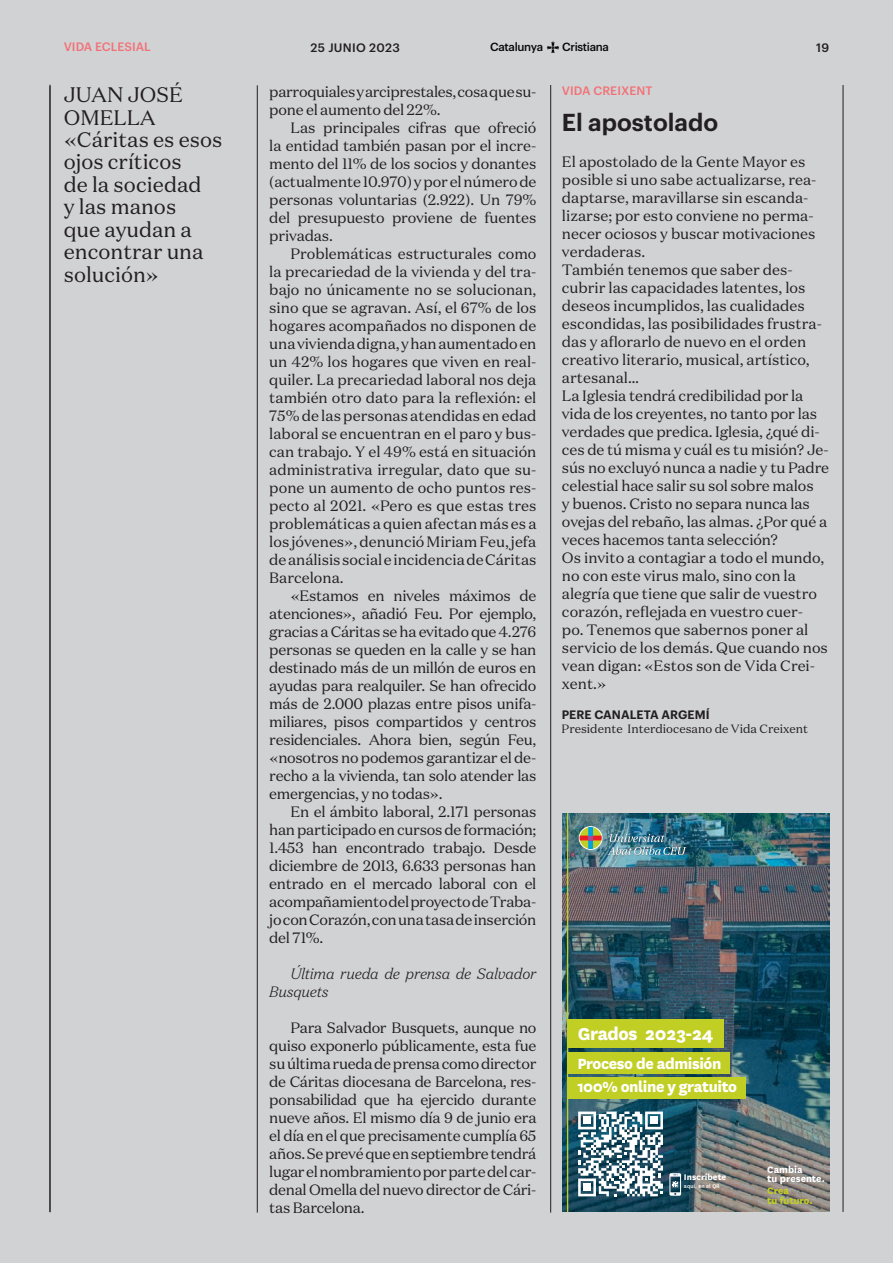
<style>
.page{position:relative;width:893px;height:1263px;background:#d1d2d4}
.page>*{position:absolute;margin:0;border:0;box-sizing:border-box;transform-origin:0 0}
.t1{font:600 24px "Graphik";color:#231f20}
.t2{font:21px/22.5px "Domaine Text";color:#231f20}
.t3{font:800 20.1px "National";letter-spacing:-.025em;color:#fff}
.t4{font:800 17.25px/22.4px "National";letter-spacing:-.025em;color:#fff}
.t5{font:15px/18px "Domaine Text";color:#231f20;text-align:justify}
.t6{font:15px/18px "Domaine Text";letter-spacing:-.02em;color:#231f20}
.t7{font:italic 300 15px/18px "Domaine Text";letter-spacing:-.02em;color:#231f20}
.t8{font:12px "Domaine Text";color:#231f20}
.t9{font:500 12px "Graphik";color:#f27278}
.t10{font:600 12px "Graphik";letter-spacing:.005em;color:#231f20}
.t11{font:500 12px "Graphik";letter-spacing:.025em;color:#231f20}
.t12{font:500 11.55px "Graphik";letter-spacing:-.03em;color:#07090c}
.t13{font:800 10.95px/9.6px "National";color:#fff}
.t14{font:800 10.95px/9.6px "National";color:#c1ce23}
.t15{font:800 9.6px "National";color:#fff}
.t16{font:500 6.3px "National";color:#fff}
</style>
<div class="page">
<hr style="left:843px;top:85px;width:1px;height:1127px;background:#231f20">
<svg style="left:547px;top:42px;width:12px;height:11px"></svg>
<img style="left:562px;top:813px;width:267px;height:398px">
<div style="left:567px;top:1052px;width:163px;height:22px;background:#c1ce23"></div>
<div style="left:567px;top:1077px;width:179px;height:22px;background:#c1ce23"></div>
<div style="left:568px;top:1020px;width:156px;height:28px;background:#c1ce23"></div>
<hr style="left:567px;top:813px;width:1px;height:398px;background:#c1ce23">
<svg style="left:669px;top:1173px;width:12px;height:23px"></svg>
<svg style="left:579px;top:826px;width:23px;height:24px"></svg>
<svg style="left:580px;top:827px;width:22px;height:22px"></svg>
<img style="left:608px;top:834px;width:79px;height:21px">
<svg style="left:578px;top:1111px;width:85px;height:85px;background:#89a3ae"></svg>
<hr style="left:257px;top:85px;width:1px;height:1127px;background:#231f20">
<hr style="left:550px;top:85px;width:1px;height:1127px;background:#231f20">
<hr style="left:50px;top:85px;width:1px;height:1127px;background:#231f20">
<p class="t9" style="left:64px;top:38px;width:89px">VIDA ECLESIAL</p>
<p class="t11" style="left:310px;top:38px;width:91px">25 JUNIO 2023</p>
<p class="t12" style="left:490px;top:38px;width:54px">Catalunya</p>
<p class="t12" style="left:562px;top:38px;width:48px">Cristiana</p>
<p class="t11" style="left:816px;top:38px;width:15px">19</p>
<h2 class="t2" style="left:64px;top:83px;width:160px">JUAN JOSÉ<br>OMELLA «Cáritas es esos ojos críticos<br>de la sociedad<br>y las manos<br>que ayudan a encontrar una solución»</h2>
<p class="t6" style="left:269px;top:82px;width:269px">parroquiales y arciprestales, cosa que su&shy;pone el aumento del 22%.</p>
<p class="t5" style="left:269px;top:118px;width:269px;text-indent:21px">Las principales cifras que ofreció la entidad también pasan por el incre&shy;mento del 11% de los socios y donantes (actualmente 10.970) y por el número de personas voluntarias (2.922). Un 79% del presupuesto proviene de fuentes privadas.</p>
<p class="t5" style="left:269px;top:244px;width:269px;text-indent:21px">Problemáticas estructurales como la precariedad de la vivienda y del tra&shy;bajo no únicamente no se solucionan, sino que se agravan. Así, el 67% de los hogares acompañados no disponen de una vivienda digna, y han aumentado en un 42% los hogares que viven en real&shy;quiler. La precariedad laboral nos deja también otro dato para la reflexión: el 75% de las personas atendidas en edad laboral se encuentran en el paro y bus&shy;can trabajo. Y el 49% está en situación administrativa irregular, dato que su&shy;pone un aumento de ocho puntos res&shy;pecto al 2021. «Pero es que estas tres problemáticas a quien afectan más es a los jóvenes», denunció Miriam Feu, jefa de análisis social e incidencia de Cáritas Barcelona.</p>
<p class="t5" style="left:269px;top:586px;width:269px;text-indent:21px">«Estamos en niveles máximos de atenciones», añadió Feu. Por ejemplo, gracias a Cáritas se ha evitado que 4.276 personas se queden en la calle y se han destinado más de un millón de euros en ayudas para realquiler. Se han ofrecido más de 2.000 plazas entre pisos unifa&shy;miliares, pisos compartidos y centros residenciales. Ahora bien, según Feu, «nosotros no podemos garantizar el de&shy;recho a la vivienda, tan solo atender las emergencias, y no todas».</p>
<p class="t5" style="left:269px;top:802px;width:269px;text-indent:21px">En el ámbito laboral, 2.171 personas han participado en cursos de formación; 1.453 han encontrado trabajo. Desde diciembre de 2013, 6.633 personas han entrado en el mercado laboral con el acompañamiento del proyecto de Traba&shy;jo con Corazón, con una tasa de inserción del 71%.</p>
<p class="t7" style="left:269px;top:964px;width:269px;text-indent:21px">Última rueda de prensa de Salvador<br>Busquets</p>
<p class="t5" style="left:269px;top:1018px;width:269px;text-indent:21px">Para Salvador Busquets, aunque no quiso exponerlo públicamente, esta fue su última rueda de prensa como director de Cáritas diocesana de Barcelona, res&shy;ponsabilidad que ha ejercido durante nueve años. El mismo día 9 de junio era el día en el que precisamente cumplía 65 años. Se prevé que en septiembre tendrá lugar el nombramiento por parte del car&shy;denal Omella del nuevo director de Cári&shy;tas Barcelona.</p>
<p class="t9" style="left:562px;top:82px;width:92px">VIDA CREIXENT</p>
<h1 class="t1" style="left:562px;top:104px;width:158px">El apostolado</h1>
<p class="t5" style="left:562px;top:153px;width:269px;text-align:left">El apostolado de la Gente Mayor es posible si uno sabe actualizarse, rea&shy;daptarse, maravillarse sin escanda&shy;lizarse; por esto conviene no perma&shy;necer ociosos y buscar motivaciones verdaderas.<br>También tenemos que saber des&shy;cubrir las capacidades latentes, los deseos incumplidos, las cualidades escondidas, las posibilidades frustra&shy;das y aflorarlo de nuevo en el orden creativo literario, musical, artístico, artesanal…<br>La Iglesia tendrá credibilidad por la vida de los creyentes, no tanto por las verdades que predica. Iglesia, ¿qué di&shy;ces de tú misma y cuál es tu misión? Je&shy;sús no excluyó nunca a nadie y tu Padre celestial hace salir su sol sobre malos<br>y buenos. Cristo no separa nunca las ovejas del rebaño, las almas. ¿Por qué a veces hacemos tanta selección?<br>Os invito a contagiar a todo el mundo, no con este virus malo, sino con la alegría que tiene que salir de vuestro corazón, reflejada en vuestro cuer-<br>po. Tenemos que sabernos poner al servicio de los demás. Que cuando nos vean digan: «Estos son de Vida Crei&shy;xent.»</p>
<p class="t10" style="left:562px;top:706px;width:149px">PERE CANALETA ARGEMÍ</p>
<p class="t8" style="left:562px;top:721px;width:248px">Presidente Interdiocesano de Vida Creixent</p>
<h3 class="t3" style="left:578px;top:1019px;width:137px">Grados 2023-24</h3>
<p class="t4" style="left:577px;top:1051px;width:161px">Proceso de admisión<br>100% online y gratuito</p>
<p class="t15" style="left:684px;top:1170px;width:44px">Inscríbete</p>
<p class="t16" style="left:684px;top:1181px;width:37px">aquí, en el QR</p>
<p class="t13" style="left:767px;top:1164px;width:59px">Cambia<br>tu presente.</p>
<p class="t14" style="left:767px;top:1185px;width:47px">Crea<br>tu futuro.</p>
</div>
